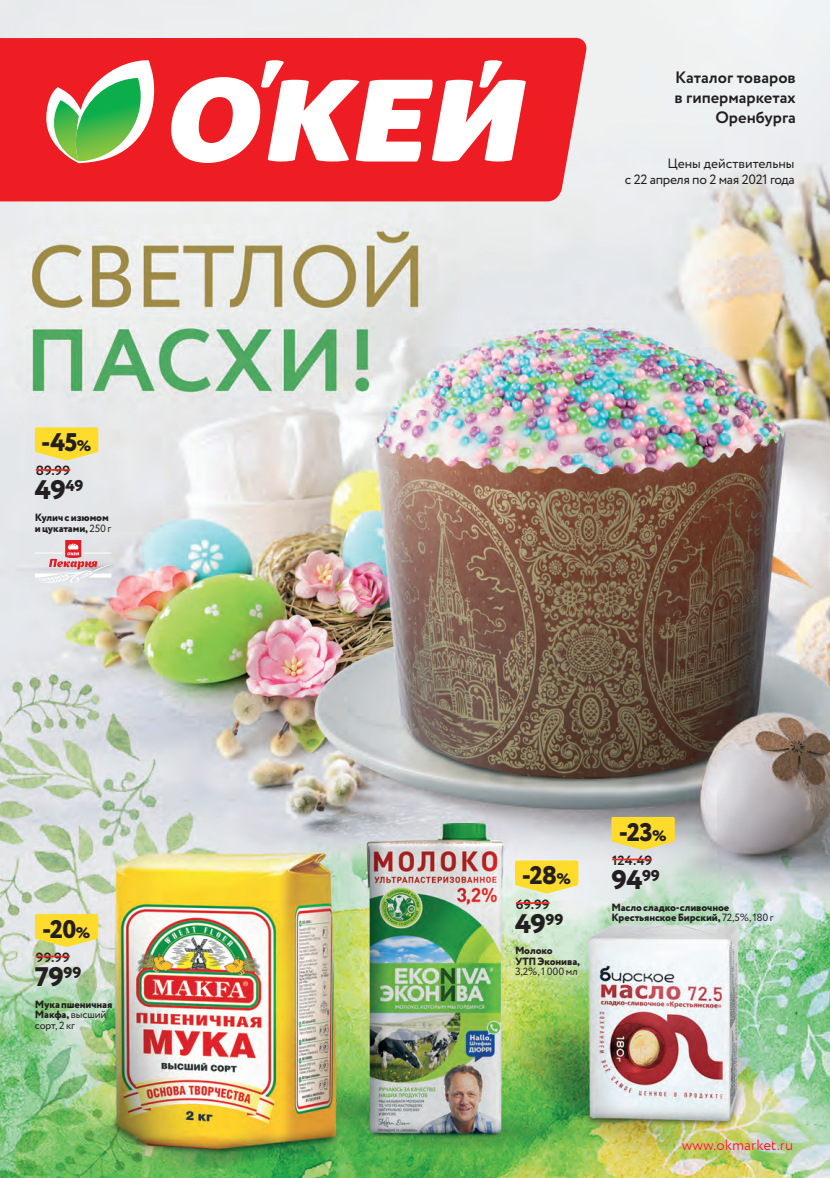
<style>
.page{position:relative;width:830px;height:1178px;background:#fff}
.page>*{position:absolute;margin:0;border:0;box-sizing:border-box;transform-origin:0 0}
.t1{font:800 26.85px "Circe";letter-spacing:-.02em;color:#231f20;scale:1.04 1}
.t2{font:800 25.5px "Circe";letter-spacing:-.03em;color:#231f20}
.t3{font:700 16.5px/19.8px "Circe";color:#231f20;text-align:right}
.t4{font:15px "Circe";color:#ee1d23}
.t5{font:13.5px/16.2px "Circe";letter-spacing:-.025em;color:#231f20;text-align:right}
.t6{font:700 13.35px "Circe";letter-spacing:.005em;color:#231f20;scale:1.04 1}
.t7{font:800 10.5px/10.5px "Circe";letter-spacing:-.01em;color:#231f20}
.t8{font:10.5px "Circe";color:#231f20}
.s1{font-size:15.3px}
.s2{font-weight:400}
</style>
<div class="page">
<img style="left:0;top:0;width:829px;height:1178px">
<hr style="left:36px;top:955px;width:34px;height:2px;background:#ed2d22">
<svg style="left:35px;top:914px;width:63px;height:33px;background:#f8db3e"></svg>
<div style="left:0;top:38px;width:586px;height:163px;background:#ee1d23"></div>
<svg style="left:170px;top:60px;width:355px;height:103px"></svg>
<svg style="left:46px;top:58px;width:108px;height:105px"></svg>
<hr style="left:515px;top:902px;width:34px;height:2px;background:#ed2d22">
<svg style="left:514px;top:860px;width:64px;height:33px;background:#fbde45"></svg>
<hr style="left:36px;top:469px;width:34px;height:2px;background:#ed2d22">
<svg style="left:35px;top:427px;width:63px;height:33px;background:#fbdd42"></svg>
<svg style="left:35px;top:540px;width:76px;height:43px;background:#e3cace"></svg>
<hr style="left:612px;top:858px;width:39px;height:2px;background:#ed2d22">
<svg style="left:611px;top:817px;width:63px;height:33px;background:#f9db42"></svg>
<h2 class="t2" style="left:41px;top:425px;width:52px">-45<span class="s1">%</span></h2>
<p class="t6" style="left:36px;top:462px;width:35px">89.99</p>
<h1 class="t1" style="left:35px;top:472px;width:48px">49<sup>49</sup></h1>
<p class="t7" style="left:35px;top:513px;width:78px">Кулич с изюмом и цукатами, <span class="s2">250 г</span></p>
<h2 class="t2" style="left:42px;top:911px;width:50px">-20<span class="s1">%</span></h2>
<p class="t6" style="left:36px;top:948px;width:34px">99.99</p>
<h1 class="t1" style="left:35px;top:958px;width:46px">79<sup>99</sup></h1>
<p class="t7" style="left:35px;top:999px;width:79px">Мука пшеничная<br>Макфа, <span class="s2">высший сорт, 2 кг</span></p>
<h3 class="t3" style="left:674px;top:68px;width:123px">Каталог товаров в гипермаркетах<br>Оренбурга</h3>
<p class="t5" style="left:624px;top:156px;width:171px">Цены действительны<br>с 22 апреля по 2 мая 2021 года</p>
<h2 class="t2" style="left:521px;top:858px;width:51px">-28<span class="s1">%</span></h2>
<p class="t6" style="left:515px;top:895px;width:34px">69.99</p>
<h1 class="t1" style="left:514px;top:905px;width:48px">49<sup>99</sup></h1>
<p class="t7" style="left:514px;top:946px;width:67px">Молоко<br>УТП Эконива,</p>
<p class="t8" style="left:514px;top:964px;width:64px">3,2%, 1 000 мл</p>
<h2 class="t2" style="left:618px;top:814px;width:49px">-23<span class="s1">%</span></h2>
<p class="t6" style="left:612px;top:851px;width:40px">124.49</p>
<h1 class="t1" style="left:611px;top:861px;width:48px">94<sup>99</sup></h1>
<p class="t7" style="left:611px;top:902px;width:164px">Масло сладко-сливочное<br>Крестьянское Бирский, <span class="s2">72,5%, 180 г</span></p>
<h3 class="t4" style="left:681px;top:1134px;width:113px">www.okmarket.ru</h3>
</div>
